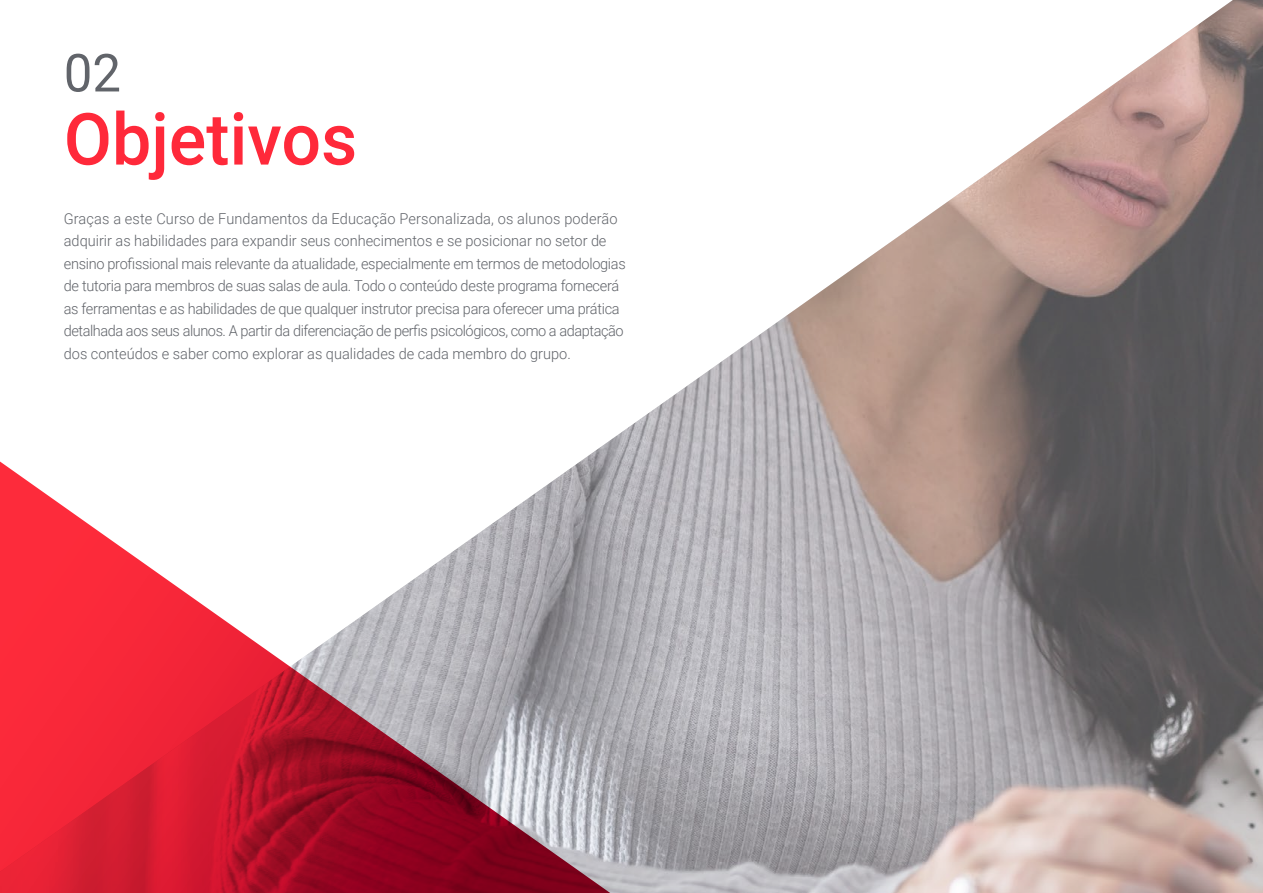
<style>
.page{position:relative;width:1263px;height:893px;background:#fff}
.page>*{position:absolute;margin:0;border:0;box-sizing:border-box;transform-origin:0 0}
.t1{font:500 72px "Roboto";color:#ff293a}
.t2{font:52.5px "Roboto";color:#61646a}
.t3{font:300 15px/22.5px "Roboto";letter-spacing:-.02em;color:#61646a}
</style>
<div class="page">
<img style="left:602px;top:0;width:661px;height:893px">
<svg style="left:0;top:446px;width:640px;height:447px"></svg>
<h2 class="t2" style="left:64px;top:36px;width:59px">02</h2>
<h1 class="t1" style="left:64px;top:89px;width:295px">Objetivos</h1>
<p class="t3" style="left:64px;top:207px;width:563px">Graças a este Curso de Fundamentos da Educação Personalizada, os alunos poderão adquirir as habilidades para expandir seus conhecimentos e se posicionar no setor de ensino profissional mais relevante da atualidade, especialmente em termos de metodologias de tutoria para membros de suas salas de aula. Todo o conteúdo deste programa fornecerá as ferramentas e as habilidades de que qualquer instrutor precisa para oferecer uma prática detalhada aos seus alunos. A partir da diferenciação de perfis psicológicos, como a adaptação dos conteúdos e saber como explorar as qualidades de cada membro do grupo.</p>
</div>
